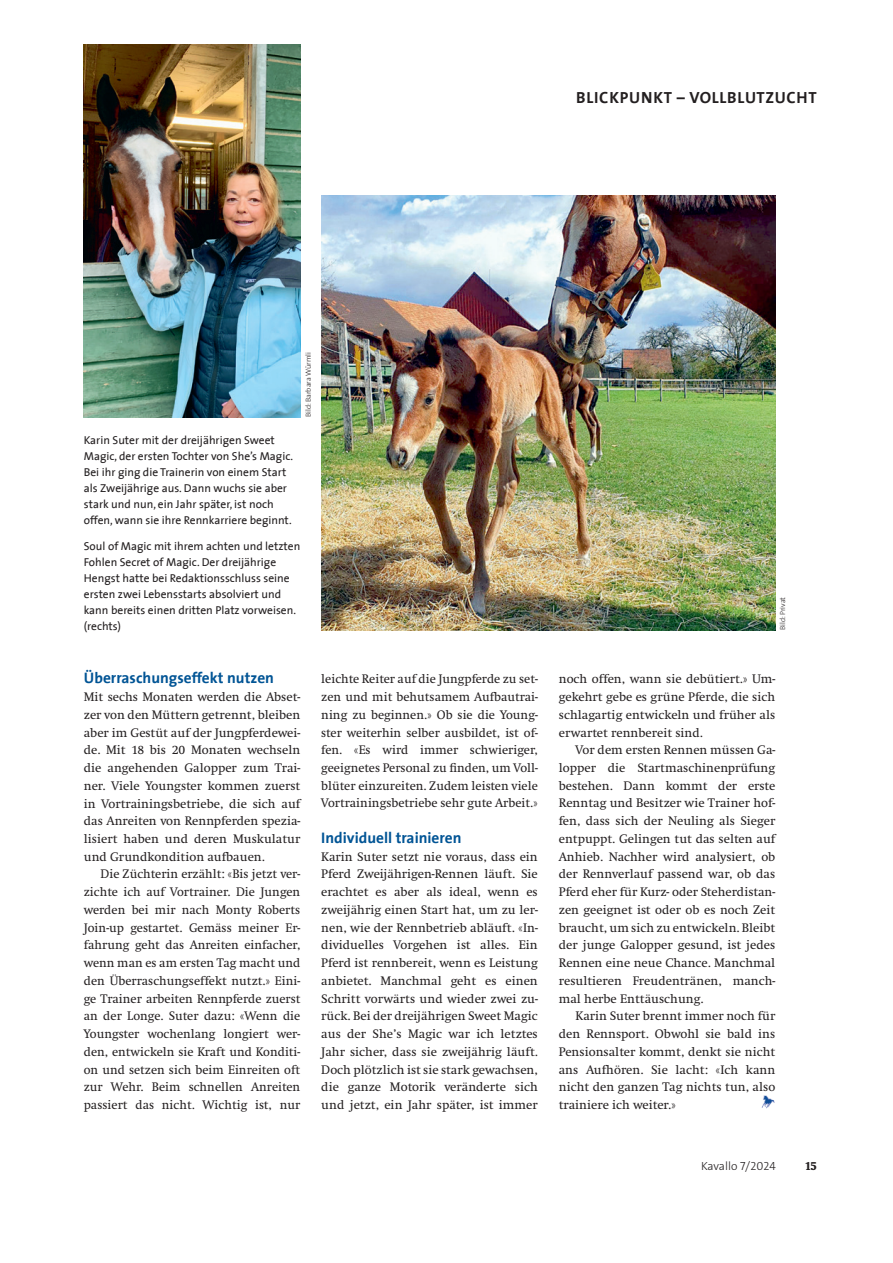
<style>
.page{position:relative;width:893px;height:1263px;background:#fff}
.page>*{position:absolute;margin:0;border:0;box-sizing:border-box;transform-origin:0 0}
.t1{font:700 16.2px "The Sans";letter-spacing:.045em;color:#231f20}
.t2{font:700 15.3px "The Sans";color:#005495}
.t3{font:12.9px/17.7px "Swift";color:#231f20;text-align:justify}
.t4{font:300 11.85px "The Sans Trial";color:#231f20}
.t5{font:700 condensed 11.85px "Swift";color:#231f20}
.t6{font:11.55px/15.9px "The Sans";color:#231f20}
.t7{font:300 7.35px "The Sans";color:#231f20}
</style>
<div class="page">
<img style="left:761px;top:1095px;width:14px;height:14px">
<img style="left:321px;top:195px;width:454px;height:435px">
<img style="left:84px;top:45px;width:216px;height:372px">
<p class="t1" style="left:576px;top:91px;width:242px">BLICKPUNKT – VOLLBLUTZUCHT</p>
<p class="t7" style="left:305px;top:417px;width:67px;rotate:-90deg">Bild: Barbara Würmli</p>
<p class="t6" style="left:84px;top:432px;width:211px">Karin Suter mit der dreijährigen Sweet Magic, der ersten Tochter von She’s Magic.<br>Bei ihr ging die Trainerin von einem Start als Zweijährige aus. Dann wuchs sie aber stark und nun, ein Jahr später, ist noch offen, wann sie ihre Rennkarriere beginnt.</p>
<p class="t6" style="left:84px;top:539px;width:218px">Soul of Magic mit ihrem achten und letzten Fohlen Secret of Magic. Der dreijährige Hengst hatte bei Redaktionsschluss seine ersten zwei Lebensstarts absolviert und kann bereits einen dritten Platz vorweisen. (rechts)</p>
<p class="t2" style="left:84px;top:672px;width:192px">Überraschungseffekt nutzen</p>
<p class="t3" style="left:84px;top:689px;width:218px">Mit sechs Monaten werden die Abset&shy;zer von den Müttern getrennt, bleiben aber im Gestüt auf der Jungpferdewei&shy;de. Mit 18 bis 20 Monaten wechseln die angehenden Galopper zum Trai&shy;ner. Viele Youngster kommen zuerst in Vortrainingsbetriebe, die sich auf das Anreiten von Rennpferden spezia&shy;lisiert haben und deren Muskulatur und Grundkondition aufbauen.</p>
<p class="t3" style="left:84px;top:867px;width:218px;text-indent:17px">Die Züchterin erzählt: «Bis jetzt ver&shy;zichte ich auf Vortrainer. Die Jungen werden bei mir nach Monty Roberts Join-up gestartet. Gemäss meiner Er&shy;fahrung geht das Anreiten einfacher, wenn man es am ersten Tag macht und den Überraschungseffekt nutzt.» Eini&shy;ge Trainer arbeiten Rennpferde zuerst an der Longe. Suter dazu: «Wenn die Youngster wochenlang longiert wer&shy;den, entwickeln sie Kraft und Konditi&shy;on und setzen sich beim Einreiten oft zur Wehr. Beim schnellen Anreiten passiert das nicht. Wichtig ist, nur</p>
<p class="t3" style="left:321px;top:671px;width:218px">leichte Reiter auf die Jungpferde zu set&shy;zen und mit behutsamem Aufbautrai&shy;ning zu beginnen.» Ob sie die Young&shy;ster weiterhin selber ausbildet, ist of&shy;fen. «Es wird immer schwieriger, geeignetes Personal zu finden, um Voll&shy;blüter einzureiten. Zudem leisten viele Vortrainingsbetriebe sehr gute Arbeit.»</p>
<p class="t2" style="left:321px;top:832px;width:142px">Individuell trainieren</p>
<p class="t3" style="left:321px;top:849px;width:218px">Karin Suter setzt nie voraus, dass ein Pferd Zweijährigen-Rennen läuft. Sie erachtet es aber als ideal, wenn es zweijährig einen Start hat, um zu ler&shy;nen, wie der Rennbetrieb abläuft. «In&shy;dividuelles Vorgehen ist alles. Ein Pferd ist rennbereit, wenn es Leistung anbietet. Manchmal geht es einen Schritt vorwärts und wieder zwei zu&shy;rück. Bei der dreijährigen Sweet Magic aus der She’s Magic war ich letztes Jahr sicher, dass sie zweijährig läuft.<br>Doch plötzlich ist sie stark gewachsen, die ganze Motorik veränderte sich und jetzt, ein Jahr später, ist immer</p>
<p class="t7" style="left:779px;top:630px;width:35px;rotate:-90deg">Bild: Privat</p>
<p class="t3" style="left:559px;top:671px;width:218px">noch offen, wann sie debütiert.» Um&shy;gekehrt gebe es grüne Pferde, die sich schlagartig entwickeln und früher als erwartet rennbereit sind.</p>
<p class="t3" style="left:559px;top:742px;width:218px;text-indent:17px">Vor dem ersten Rennen müssen Ga&shy;lopper die Startmaschinenprüfung bestehen. Dann kommt der erste Renntag und Besitzer wie Trainer hof&shy;fen, dass sich der Neuling als Sieger entpuppt. Gelingen tut das selten auf Anhieb. Nachher wird analysiert, ob der Rennverlauf passend war, ob das Pferd eher für Kurz- oder Steherdistan&shy;zen geeignet ist oder ob es noch Zeit braucht, um sich zu entwickeln. Bleibt der junge Galopper gesund, ist jedes Rennen eine neue Chance. Manchmal resultieren Freudentränen, manch&shy;mal herbe Enttäuschung.</p>
<p class="t3" style="left:559px;top:1008px;width:218px;text-indent:17px">Karin Suter brennt immer noch für den Rennsport. Obwohl sie bald ins Pensionsalter kommt, denkt sie nicht ans Aufhören. Sie lacht: «Ich kann nicht den ganzen Tag nichts tun, also trainiere ich weiter.»</p>
<p class="t4" style="left:701px;top:1159px;width:76px">Kavallo 7/2024</p>
<p class="t5" style="left:805px;top:1159px;width:13px">15</p>
</div>
